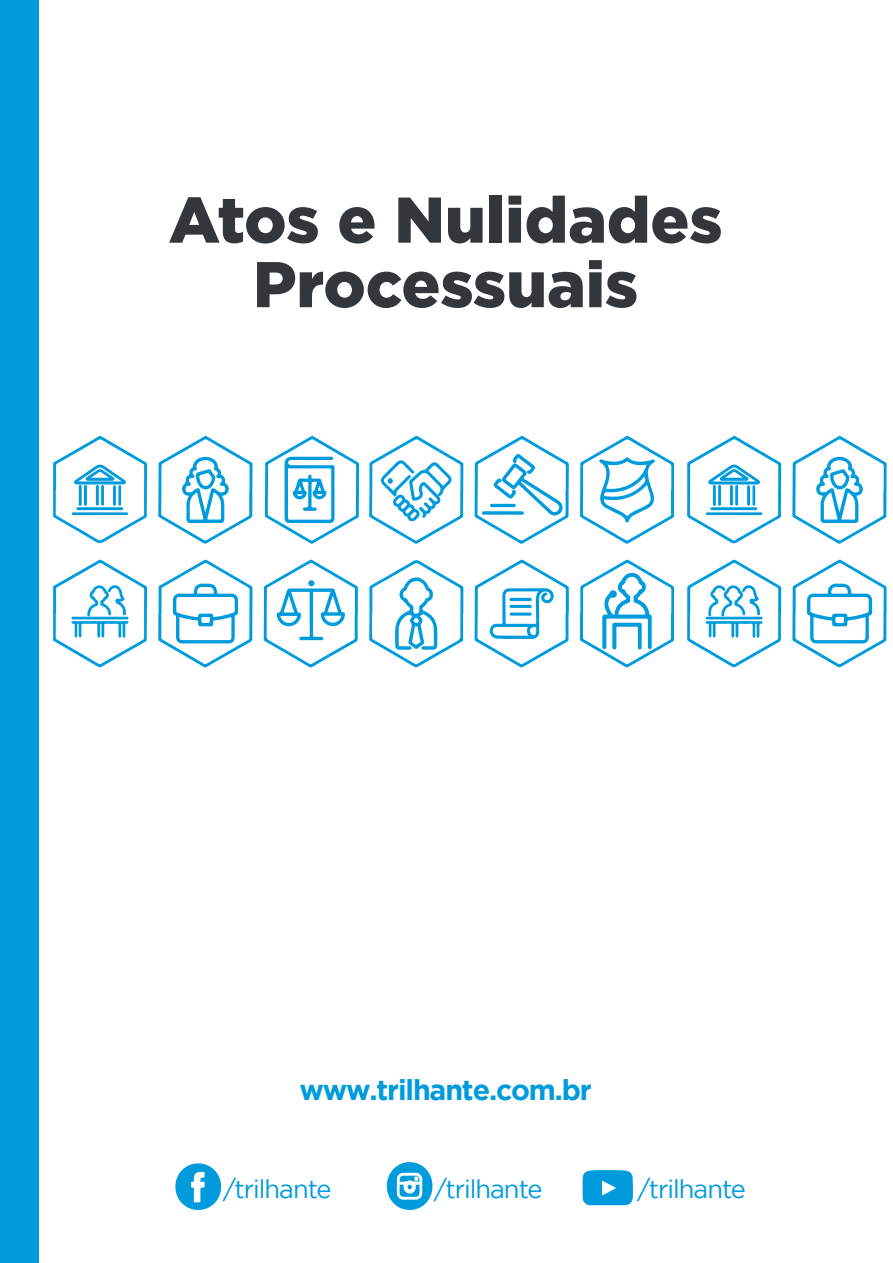
<style>
.page{position:relative;width:893px;height:1263px;background:#fff}
.page>*{position:absolute;margin:0;border:0;box-sizing:border-box;transform-origin:0 0}
.Fim_Ebook{font:900 64.5px/64.5px "Gotham";color:#33373a;text-align:center}
.t1{font:700 28.5px "Gotham";letter-spacing:-.04em;color:#009bdd}
.Parágrafo_Texto{font:25.5px "Gotham";letter-spacing:-.04em;color:#009bdd}
</style>
<div class="page">
<div style="left:0;top:0;width:39px;height:1263px;background:#009bdd"></div>
<svg style="left:475px;top:436px;width:94px;height:108px"></svg>
<svg style="left:53px;top:559px;width:94px;height:109px"></svg>
<svg style="left:369px;top:436px;width:94px;height:108px"></svg>
<svg style="left:158px;top:559px;width:94px;height:108px"></svg>
<svg style="left:792px;top:559px;width:95px;height:108px"></svg>
<svg style="left:580px;top:559px;width:94px;height:108px"></svg>
<svg style="left:264px;top:559px;width:94px;height:109px"></svg>
<div style="left:308px;top:580px;width:7px;height:6px;background:#009bdd;border-radius:50%"></div>
<svg style="left:369px;top:560px;width:94px;height:107px"></svg>
<svg style="left:687px;top:559px;width:94px;height:108px"></svg>
<svg style="left:580px;top:436px;width:94px;height:108px"></svg>
<svg style="left:158px;top:436px;width:94px;height:108px"></svg>
<svg style="left:792px;top:436px;width:95px;height:108px"></svg>
<svg style="left:53px;top:436px;width:94px;height:108px"></svg>
<svg style="left:265px;top:436px;width:94px;height:108px"></svg>
<svg style="left:687px;top:436px;width:94px;height:108px"></svg>
<svg style="left:475px;top:559px;width:94px;height:109px"></svg>
<svg style="left:175px;top:1163px;width:46px;height:47px"></svg>
<svg style="left:387px;top:1162px;width:46px;height:48px"></svg>
<svg style="left:582px;top:1170px;width:51px;height:35px"></svg>
<p class="Fim_Ebook" style="left:169px;top:186px;width:555px">Atos e Nulidades<br>Processuais</p>
<p class="t1" style="left:299px;top:1073px;width:294px">www.trilhante.com.br</p>
<p class="Parágrafo_Texto" style="left:223px;top:1174px;width:110px">/trilhante</p>
<p class="Parágrafo_Texto" style="left:434px;top:1174px;width:110px">/trilhante</p>
<p class="Parágrafo_Texto" style="left:638px;top:1174px;width:110px">/trilhante</p>
</div>
